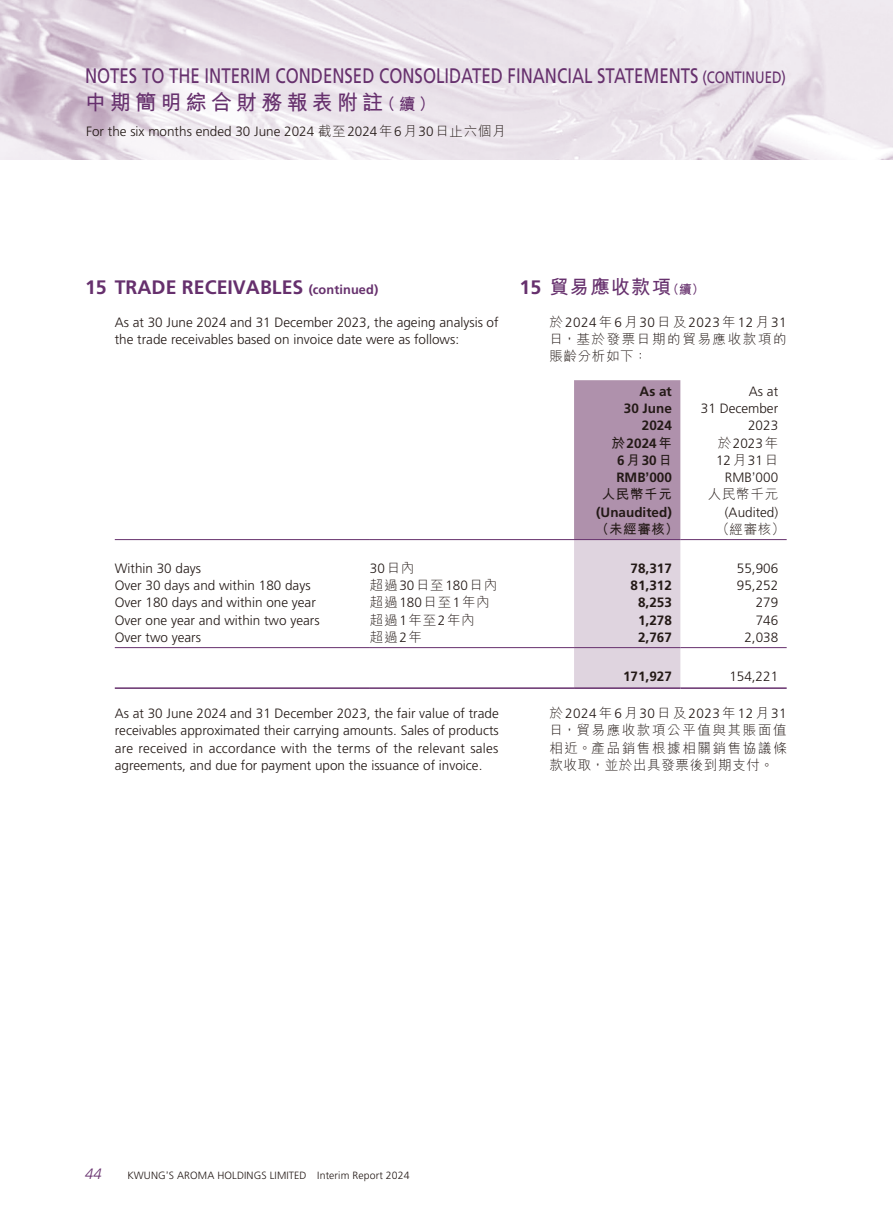
<style>
.page{position:relative;width:893px;height:1212px;background:#fff}
.page>*{position:absolute;margin:0;border:0;box-sizing:border-box;transform-origin:0 0}
.t1{font:21px "Frutiger LT Std";color:#66306d;scale:.8 1}
.t2{font:700 21px "M Hei HK";letter-spacing:.2em;color:#66306d}
.t3{font:700 19.5px "Frutiger LT Std";color:#66306d}
.t4{font:700 19.5px "M Hei HK";letter-spacing:.05em;color:#66306d}
.t5{font:italic 300 15px "Frutiger LT Std";color:#66306d}
.t6{font:300 13.5px/17.2px "Frutiger LT Std";color:#231916}
.t7{font:300 13.5px/17.2px "M Hei HK";letter-spacing:.12em;color:#231916}
.t8{font:700 13.5px/17.2px "Frutiger LT Std";color:#231916;text-align:right}
.t9{font:300 13.5px "Frutiger LT Std";letter-spacing:.035em;color:#231916}
.t10{font:700 13.5px "M Hei HK";letter-spacing:.05em;color:#231916}
.t11{font:300 10.5px "Frutiger LT Std";letter-spacing:.01em;color:#231916}
.s1{font-size:16.5px}
.s2{font-family:"M Hei HK"}
.s3{font-size:12.75px}
.s4{font-family:"Frutiger LT Std"}
.s5{font-family:"Helvetica Neue LT Std"}
</style>
<div class="page">
<img style="left:0;top:0;width:893px;height:159px">
<svg style="left:574px;top:380px;width:106px;height:307px;background:#c6b1c4"></svg>
<hr style="left:115px;top:539px;width:255px;height:1px;background:#66306d">
<hr style="left:370px;top:539px;width:204px;height:1px;background:#66306d">
<hr style="left:574px;top:539px;width:106px;height:1px;background:#66306d">
<hr style="left:680px;top:539px;width:107px;height:1px;background:#66306d">
<hr style="left:115px;top:647px;width:255px;height:1px;background:#66306d">
<hr style="left:370px;top:647px;width:204px;height:1px;background:#66306d">
<hr style="left:574px;top:647px;width:106px;height:1px;background:#66306d">
<hr style="left:680px;top:647px;width:107px;height:1px;background:#66306d">
<hr style="left:115px;top:687px;width:255px;height:2px;background:#66306d">
<hr style="left:370px;top:687px;width:204px;height:2px;background:#66306d">
<hr style="left:574px;top:687px;width:106px;height:2px;background:#66306d">
<hr style="left:680px;top:687px;width:107px;height:2px;background:#66306d">
<h1 class="t1" style="left:85px;top:63px;width:878px">NOTES TO THE INTERIM CONDENSED CONSOLIDATED FINANCIAL STATEMENTS <span class="s1">(CONTINUED)</span></h1>
<h1 class="t2" style="left:85px;top:87px;width:352px">中期簡明綜合財務報表附註<span class="s1">（續）</span></h1>
<p class="t6" style="left:86px;top:123px;width:421px">For the six months ended 30 June 2024 <span class="s2">截至</span>2024<span class="s2">年</span>6<span class="s2">月</span>30<span class="s2">日止六個月</span></p>
<h2 class="t3" style="left:85px;top:276px;width:295px">15 TRADE RECEIVABLES <span class="s3">(continued)</span></h2>
<p class="t6" style="left:115px;top:314px;width:385px">As at 30 June 2024 and 31 December 2023, the ageing analysis of the trade receivables based on invoice date were as follows:</p>
<h2 class="t4" style="left:520px;top:272px;width:186px"><span class="s4">15</span> 貿易應收款項<span class="s3">（續）</span></h2>
<p class="t9" style="left:549px;top:314px;width:239px"><span class="s2">於</span>2024<span class="s2">年</span>6<span class="s2">月</span>30<span class="s2">日及</span>2023<span class="s2">年</span>12<span class="s2">月</span>31</p>
<p class="t7" style="left:549px;top:330px;width:239px">日，基於發票日期的貿易應收款項的賬齡分析如下：</p>
<p class="t8" style="left:624px;top:382px;width:50px">As at<br>30 June<br>2024</p>
<p class="t6" style="left:701px;top:383px;width:79px;text-align:right">As at<br>31 December<br>2023</p>
<p class="t8" style="left:611px;top:434px;width:62px;text-align:center"><span class="s2">於</span>2024<span class="s2">年<br></span>6<span class="s2">月</span>30<span class="s2">日</span></p>
<p class="t6" style="left:716px;top:434px;width:64px"><span class="s2">於</span>2023<span class="s2">年<br></span>12<span class="s2">月</span>31<span class="s2">日</span></p>
<p class="t8" style="left:616px;top:469px;width:57px">RMB<span class="s5">’</span>000</p>
<p class="t6" style="left:725px;top:469px;width:55px">RMB<span class="s5">’</span>000</p>
<p class="t10" style="left:602px;top:484px;width:72px">人民幣千元</p>
<p class="t7" style="left:708px;top:485px;width:72px">人民幣千元</p>
<p class="t8" style="left:596px;top:503px;width:77px">(Unaudited)</p>
<p class="t6" style="left:725px;top:503px;width:55px">(Audited)</p>
<p class="t10" style="left:596px;top:519px;width:85px">（未經審核）</p>
<p class="t7" style="left:716px;top:520px;width:70px">（經審核）</p>
<p class="t6" style="left:115px;top:560px;width:88px">Within 30 days</p>
<p class="t6" style="left:370px;top:560px;width:46px">30<span class="s2">日內</span></p>
<p class="t8" style="left:631px;top:559px;width:43px">78,317</p>
<p class="t6" style="left:737px;top:560px;width:43px">55,906</p>
<p class="t6" style="left:115px;top:577px;width:197px">Over 30 days and within 180 days</p>
<p class="t7" style="left:370px;top:576px;width:129px">超過<span class="s4">30</span>日至<span class="s4">180</span>日內</p>
<p class="t8" style="left:631px;top:577px;width:43px">81,312</p>
<p class="t6" style="left:737px;top:577px;width:43px">95,252</p>
<p class="t6" style="left:115px;top:594px;width:203px">Over 180 days and within one year</p>
<p class="t7" style="left:370px;top:593px;width:121px">超過<span class="s4">180</span>日至<span class="s4">1</span>年內</p>
<p class="t8" style="left:638px;top:594px;width:35px">8,253</p>
<p class="t6" style="left:756px;top:594px;width:24px">279</p>
<p class="t6" style="left:115px;top:611px;width:206px">Over one year and within two years</p>
<p class="t7" style="left:370px;top:611px;width:106px">超過<span class="s4">1</span>年至<span class="s4">2</span>年內</p>
<p class="t8" style="left:638px;top:611px;width:35px">1,278</p>
<p class="t6" style="left:756px;top:611px;width:24px">746</p>
<p class="t6" style="left:115px;top:629px;width:88px">Over two years</p>
<p class="t7" style="left:370px;top:628px;width:54px">超過<span class="s4">2</span>年</p>
<p class="t8" style="left:638px;top:628px;width:35px">2,767</p>
<p class="t6" style="left:744px;top:629px;width:35px">2,038</p>
<p class="t8" style="left:623px;top:667px;width:50px">171,927</p>
<p class="t6" style="left:729px;top:668px;width:50px">154,221</p>
<p class="t6" style="left:115px;top:705px;width:385px;text-align:justify">As at 30 June 2024 and 31 December 2023, the fair value of trade receivables approximated their carrying amounts. Sales of products are received in accordance with the terms of the relevant sales agreements, and due for payment upon the issuance of invoice.</p>
<p class="t9" style="left:549px;top:706px;width:239px"><span class="s2">於</span>2024<span class="s2">年</span>6<span class="s2">月</span>30<span class="s2">日及</span>2023<span class="s2">年</span>12<span class="s2">月</span>31</p>
<p class="t7" style="left:549px;top:722px;width:239px;text-align:justify">日，貿易應收款項公平值與其賬面值相近。產品銷售根據相關銷售協議條款收取，並於出具發票後到期支付。</p>
<p class="t5" style="left:85px;top:1165px;width:18px">44</p>
<p class="t11" style="left:127px;top:1169px;width:284px">KWUNG<span class="s5">’</span>S AROMA HOLDINGS LIMITED Interim Report 2024</p>
</div>
